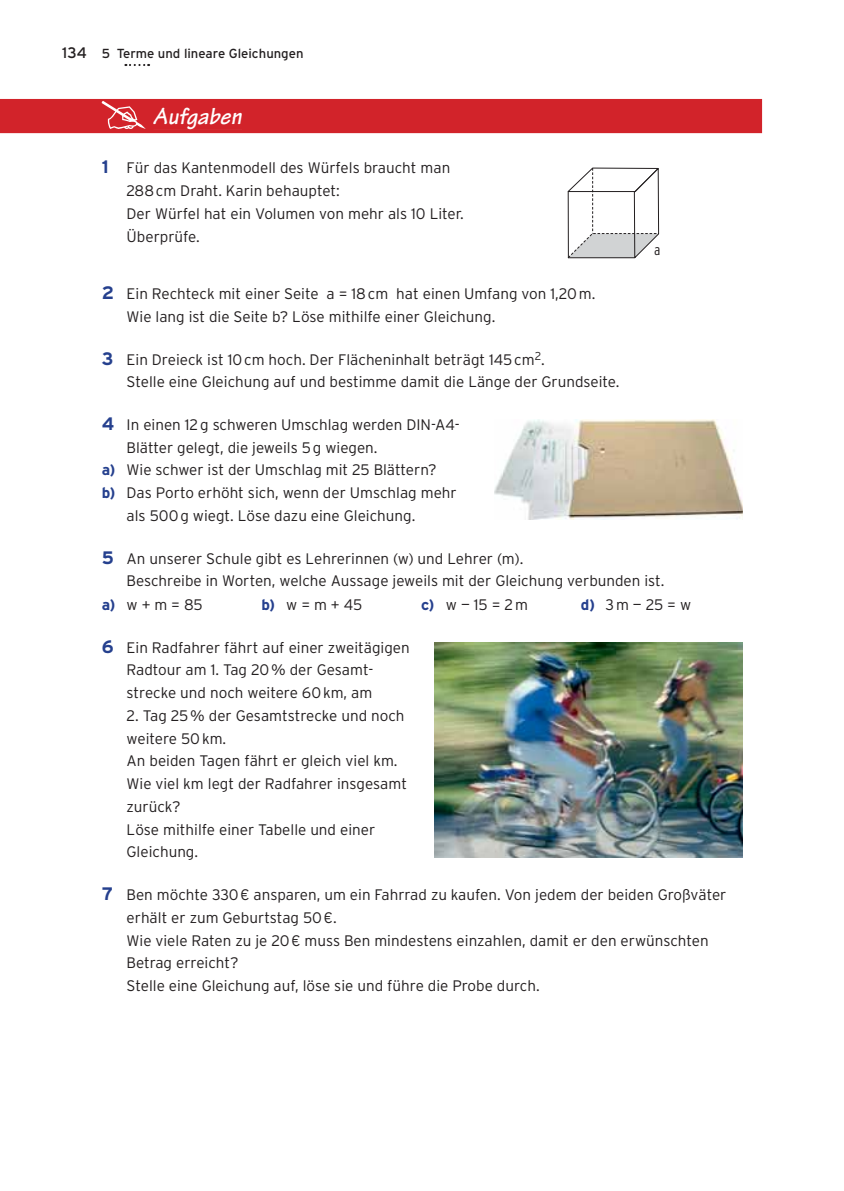
<style>
.page{position:relative;width:844px;height:1191px;background:#fff}
.page>*{position:absolute;margin:0;border:0;box-sizing:border-box;transform-origin:0 0}
.t1{font:italic 700 24.5px "Tekton Pro";letter-spacing:.01em;color:#fff}
.t2{font:300 15.22px/22.8px "Interstate";color:#231f20}
.t3{font:300 condensed 14.88px "Interstate";color:#231f20}
.t4{font:13.12px "Interstate";color:#231f20}
.s1{font-size:15.22px}
.s2{font-weight:700;font-size:18.03px;color:#25408e}
.s3{font-weight:700;color:#25408e}
</style>
<div class="page">
<svg style="left:125px;top:64px;width:24px;height:2px"></svg>
<div style="left:0;top:99px;width:761px;height:34px;background:#d2232a"></div>
<svg style="left:568px;top:167px;width:92px;height:92px"></svg>
<hr style="left:567px;top:191px;width:1px;height:67px;background:#231f20">
<img style="left:494px;top:420px;width:248px;height:99px">
<img style="left:434px;top:642px;width:308px;height:215px">
<p class="t4" style="left:62px;top:48px;width:243px"><span class="s1">134</span> 5 Terme und lineare Gleichungen</p>
<p class="t1" style="left:153px;top:106px;width:90px">Aufgaben</p>
<p class="t2" style="left:126px;top:158px;width:338px;text-indent:-25px"><span class="s2">1</span> Für das Kantenmodell des Würfels braucht man 288 cm Draht. Karin behauptet:<br>Der Würfel hat ein Volumen von mehr als 10 Liter.<br>Überprüfe.</p>
<p class="t3" style="left:654px;top:244px;width:8px">a</p>
<p class="t2" style="left:126px;top:284px;width:470px;text-indent:-25px"><span class="s2">2</span> Ein Rechteck mit einer Seite a = 18 cm hat einen Umfang von 1,20 m.<br>Wie lang ist die Seite b? Löse mithilfe einer Gleichung.</p>
<p class="t2" style="left:126px;top:349px;width:494px;text-indent:-25px"><span class="s2">3</span> Ein Dreieck ist 10 cm hoch. Der Flächeninhalt beträgt 145 cm <sup>2</sup>.<br>Stelle eine Gleichung auf und bestimme damit die Länge der Grundseite.</p>
<p class="t2" style="left:102px;top:414px;width:359px"><span class="s2">4</span> In einen 12 g schweren Umschlag werden DIN-A4-</p>
<p class="t2" style="left:126px;top:437px;width:252px">Blätter gelegt, die jeweils 5 g wiegen.</p>
<p class="t2" style="left:102px;top:460px;width:336px"><span class="s3">a)</span> Wie schwer ist der Umschlag mit 25 Blättern?</p>
<p class="t2" style="left:102px;top:483px;width:356px"><span class="s3">b)</span> Das Porto erhöht sich, wenn der Umschlag mehr</p>
<p class="t2" style="left:126px;top:505px;width:290px">als 500 g wiegt. Löse dazu eine Gleichung.</p>
<p class="t2" style="left:102px;top:548px;width:423px"><span class="s2">5</span> An unserer Schule gibt es Lehrerinnen (w) und Lehrer (m).</p>
<p class="t2" style="left:126px;top:571px;width:539px">Beschreibe in Worten, welche Aussage jeweils mit der Gleichung verbunden ist.</p>
<p class="t2" style="left:102px;top:594px;width:102px"><span class="s3">a)</span> w + m = 85</p>
<p class="t2" style="left:261px;top:594px;width:102px"><span class="s3">b)</span> w = m + 45</p>
<p class="t2" style="left:421px;top:594px;width:108px"><span class="s3">c)</span> w — 15 = 2 m</p>
<p class="t2" style="left:580px;top:594px;width:112px"><span class="s3">d)</span> 3 m — 25 = w</p>
<p class="t2" style="left:126px;top:637px;width:284px;text-indent:-25px"><span class="s2">6</span> Ein Radfahrer fährt auf einer zweitägigen<br>Radtour am 1. Tag 20 % der Gesamt&shy;strecke und noch weitere 60 km, am</p>
<p class="t2" style="left:126px;top:705px;width:282px">2. Tag 25 % der Gesamtstrecke und noch weitere 50 km.<br>An beiden Tagen fährt er gleich viel km.<br>Wie viel km legt der Radfahrer insgesamt zurück?<br>Löse mithilfe einer Tabelle und einer<br>Gleichung.</p>
<p class="t2" style="left:126px;top:884px;width:601px;text-indent:-25px"><span class="s2">7</span> Ben möchte 330 € ansparen, um ein Fahrrad zu kaufen. Von jedem der beiden Großväter erhält er zum Geburtstag 50 €.<br>Wie viele Raten zu je 20 € muss Ben mindestens einzahlen, damit er den erwünschten Betrag erreicht?<br>Stelle eine Gleichung auf, löse sie und führe die Probe durch.</p>
</div>
